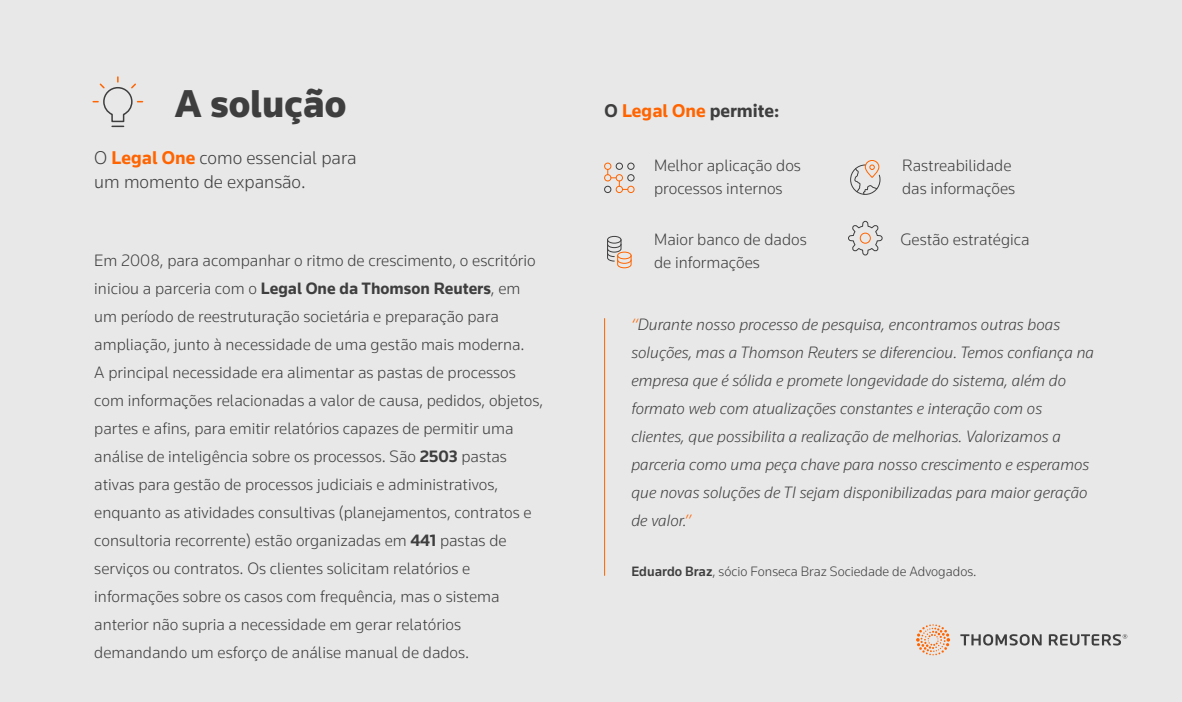
<style>
.page{position:relative;width:1182px;height:702px;background:#e8e8e8}
.page>*{position:absolute;margin:0;border:0;box-sizing:border-box;transform-origin:0 0}
.t1{font:900 40px "Knowledge 2017";color:#3e3e3e}
.t2{font:300 19px/24px "Knowledge 2017";color:#3e3e3e}
.t3{font:700 19px "Knowledge 2017";color:#3e3e3e}
.t4{font:300 17px/28px "Knowledge 2017";color:#3e3e3e}
.t5{font:italic 300 17px/28px "Knowledge 2017";color:#3e3e3e}
.t6{font:300 14px "Knowledge 2017";color:#3e3e3e}
.s1{font-weight:700;color:#ff6400}
.s2{font-weight:700}
.s3{color:#ff6400}
.s4{font-weight:500}
</style>
<div class="page">
<svg style="left:916px;top:624px;width:34px;height:31px"></svg>
<svg style="left:960px;top:634px;width:167px;height:12px"></svg>
<hr style="left:604px;top:318px;width:1px;height:258px;background:#ff6400">
<div style="left:604px;top:163px;width:7px;height:7px;border:1px solid #ff6400;border-radius:50%"></div>
<div style="left:604px;top:174px;width:7px;height:7px;border:1px solid #ff6400;border-radius:50%"></div>
<div style="left:616px;top:186px;width:7px;height:7px;border:1px solid #ff6400;border-radius:50%"></div>
<div style="left:627px;top:186px;width:8px;height:7px;border:1px solid #ff6400;border-radius:50%"></div>
<svg style="left:607px;top:169px;width:21px;height:21px"></svg>
<div style="left:616px;top:163px;width:7px;height:7px;border:1px solid #3e3e3e;border-radius:50%"></div>
<div style="left:627px;top:163px;width:8px;height:7px;border:1px solid #3e3e3e;border-radius:50%"></div>
<div style="left:627px;top:174px;width:8px;height:7px;border:1px solid #3e3e3e;border-radius:50%"></div>
<div style="left:604px;top:186px;width:7px;height:7px;border:1px solid #3e3e3e;border-radius:50%"></div>
<div style="left:607px;top:236px;width:15px;height:8px;border:1px solid #3e3e3e;border-radius:50%"></div>
<svg style="left:607px;top:239px;width:25px;height:30px"></svg>
<div style="left:617px;top:252px;width:15px;height:7px;border:1px solid #ff6400;border-radius:50%"></div>
<svg style="left:848px;top:220px;width:35px;height:36px"></svg>
<div style="left:865px;top:160px;width:14px;height:18px;border:1px solid #ff6400;border-radius:7px"></div>
<svg style="left:850px;top:164px;width:31px;height:31px"></svg>
<svg style="left:92px;top:76px;width:52px;height:52px"></svg>
<h1 class="t1" style="left:175px;top:79px;width:173px">A solução</h1>
<p class="t2" style="left:94px;top:145px;width:264px">O <span class="s1">Legal One</span> como essencial para um momento de expansão.</p>
<p class="t4" style="left:94px;top:246px;width:450px">Em 2008, para acompanhar o ritmo de crescimento, o escritório iniciou a parceria com o <span class="s2">Legal One da Thomson Reuters</span>, em um período de reestruturação societária e preparação para ampliação, junto à necessidade de uma gestão mais moderna.<br>A principal necessidade era alimentar as pastas de processos com informações relacionadas a valor de causa, pedidos, objetos, partes e afins, para emitir relatórios capazes de permitir uma análise de inteligência sobre os processos. São <span class="s2">2503</span> pastas ativas para gestão de processos judiciais e administrativos, enquanto as atividades consultivas (planejamentos, contratos e consultoria recorrente) estão organizadas em <span class="s2">441</span> pastas de serviços ou contratos. Os clientes solicitam relatórios e informações sobre os casos com frequência, mas o sistema anterior não supria a necessidade em gerar relatórios demandando um esforço de análise manual de dados.</p>
<p class="t3" style="left:605px;top:99px;width:176px">O <span class="s3">Legal One</span> permite:</p>
<p class="t4" style="left:654px;top:154px;width:148px;line-height:23px">Melhor aplicação dos processos internos</p>
<p class="t4" style="left:654px;top:227px;width:154px;line-height:23px">Maior banco de dados de informações</p>
<p class="t4" style="left:901px;top:225px;width:131px">Gestão estratégica</p>
<p class="t4" style="left:902px;top:154px;width:115px;line-height:23px">Rastreabilidade das informações</p>
<p class="t5" style="left:631px;top:310px;width:464px"><span class="s3">“</span>Durante nosso processo de pesquisa, encontramos outras boas soluções, mas a Thomson Reuters se diferenciou. Temos confiança na empresa que é sólida e promete longevidade do sistema, além do formato web com atualizações constantes e interação com os clientes, que possibilita a realização de melhorias. Valorizamos a parceria como uma peça chave para nosso crescimento e esperamos que novas soluções de TI sejam disponibilizadas para maior geração de valor.<span class="s3">”</span></p>
<p class="t6" style="left:631px;top:562px;width:347px"><span class="s4">Eduardo Braz</span>, sócio Fonseca Braz Sociedade de Advogados.</p>
</div>
